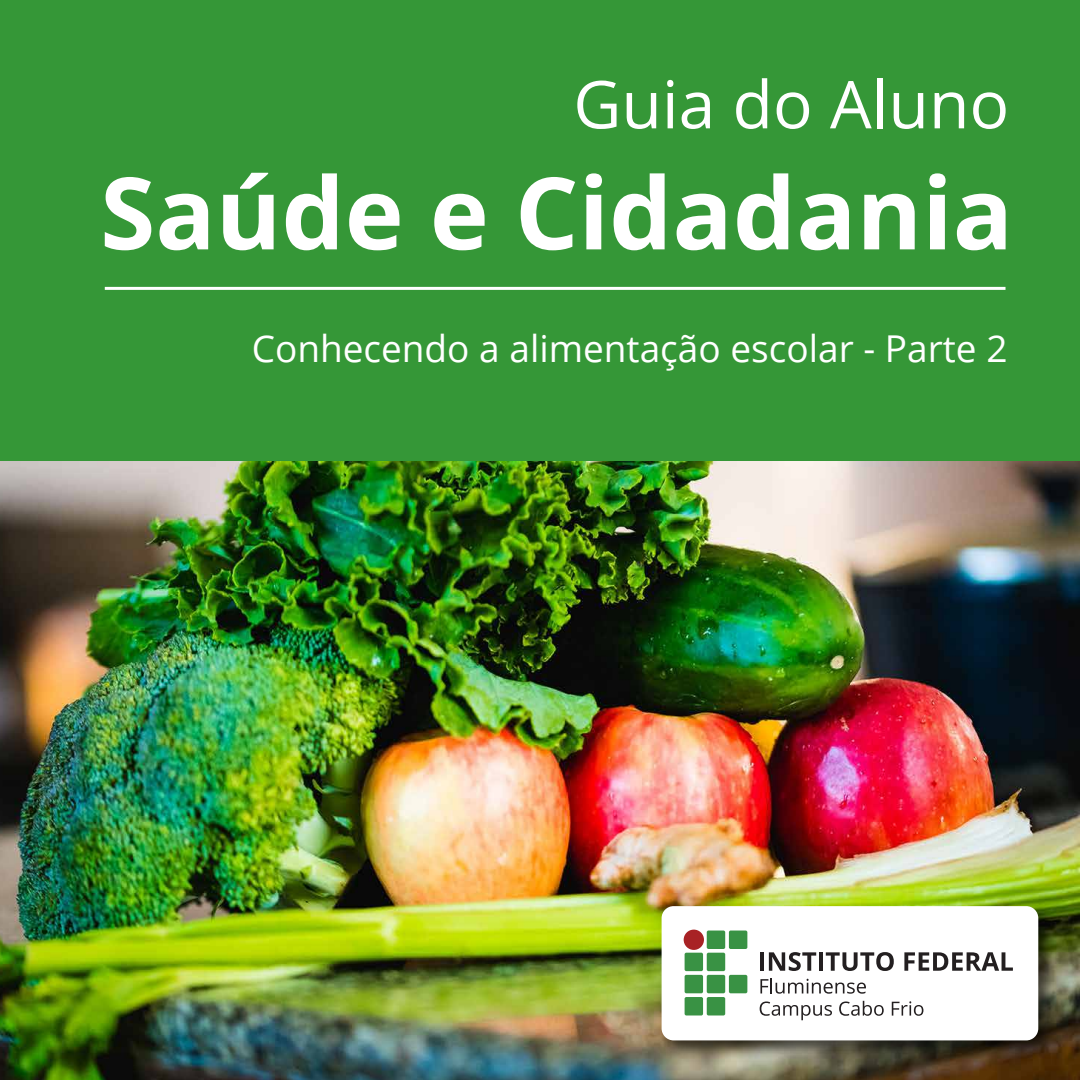
<style>
.page{position:relative;width:1080px;height:1080px;background:#fff}
.page>*{position:absolute;margin:0;border:0;box-sizing:border-box;transform-origin:0 0}
.t1{font:700 100px "Open Sans";color:#fff}
.t2{font:66px "Open Sans";color:#fff}
.t3{font:37px "Open Sans";color:#fff}
</style>
<div class="page">
<img style="left:0;top:461px;width:1080px;height:619px">
<div style="left:0;top:0;width:1080px;height:461px;background:#359737"></div>
<hr style="left:105px;top:287px;width:901px;height:3px;background:#fff">
<img style="left:654px;top:899px;width:408px;height:165px">
<div style="left:662px;top:906px;width:376px;height:134px;background:#fff;border-radius:12px"></div>
<div style="left:729px;top:975px;width:18px;height:18px;background:#399244;border-radius:2px"></div>
<div style="left:707px;top:931px;width:18px;height:18px;background:#399244;border-radius:2px"></div>
<div style="left:729px;top:931px;width:18px;height:18px;background:#399244;border-radius:2px"></div>
<div style="left:685px;top:953px;width:18px;height:18px;background:#399244;border-radius:2px"></div>
<div style="left:707px;top:953px;width:18px;height:18px;background:#399244;border-radius:2px"></div>
<div style="left:685px;top:975px;width:18px;height:18px;background:#399244;border-radius:2px"></div>
<div style="left:707px;top:975px;width:18px;height:18px;background:#399244;border-radius:2px"></div>
<div style="left:685px;top:997px;width:18px;height:18px;background:#399244;border-radius:2px"></div>
<div style="left:707px;top:997px;width:18px;height:18px;background:#399244;border-radius:2px"></div>
<div style="left:684px;top:930px;width:20px;height:20px;background:#a82225;border-radius:50%"></div>
<hr style="left:760px;top:952px;width:4px;height:19px;background:#231f20">
<svg style="left:769px;top:952px;width:47px;height:19px"></svg>
<hr style="left:819px;top:952px;width:4px;height:19px;background:#231f20">
<svg style="left:826px;top:952px;width:68px;height:19px"></svg>
<svg style="left:904px;top:952px;width:109px;height:19px"></svg>
<svg style="left:760px;top:978px;width:106px;height:16px"></svg>
<svg style="left:760px;top:1002px;width:72px;height:18px"></svg>
<svg style="left:839px;top:1001px;width:45px;height:15px"></svg>
<svg style="left:892px;top:1001px;width:31px;height:15px"></svg>
<h2 class="t2" style="left:573px;top:59px;width:437px">Guia do Aluno</h2>
<h1 class="t1" style="left:100px;top:142px;width:914px">Saúde e Cidadania</h1>
<p class="t3" style="left:252px;top:324px;width:757px">Conhecendo a alimentação escolar - Parte 2</p>
</div>
